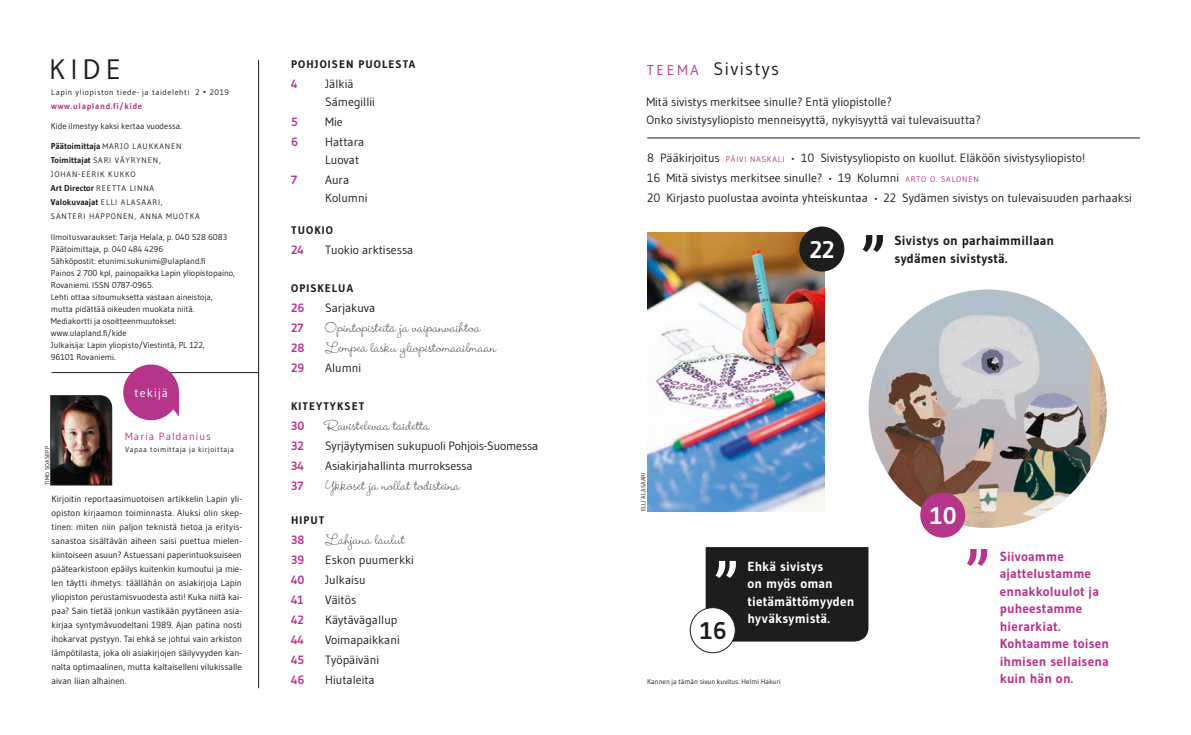
<style>
.page{position:relative;width:1191px;height:735px;background:#fff}
.page>*{position:absolute;margin:0;border:0;box-sizing:border-box;transform-origin:0 0}
.t1{font:70.9px "Roboto";color:#fff}
.t2{font:70.9px "Roboto";color:#b6358b}
.t3{font:70.9px "Roboto";color:#1d1d1b}
.t4{font:28.1px "Gudea";color:#1d1d1b}
.t5{font:700 24px "Gudea";color:#fff}
.t6{font:700 24px "Gudea";color:#1d1d1b}
.t7{font:300 18px/20px "Wendy LP Std";color:#1d1d1b}
.t8{font:18px "Gudea";letter-spacing:.075em;color:#1d1d1b}
.t9{font:700 13.1px/17.5px "Gudea";letter-spacing:.01em;color:#b6358b}
.t10{font:700 13.1px/17.5px "Gudea";letter-spacing:.01em;color:#fff}
.t11{font:700 13.1px/17.5px "Gudea";letter-spacing:.01em;color:#1d1d1b}
.t12{font:12px/18px "Gudea";color:#1d1d1b}
.t13{font:700 12px "Gudea";color:#b6358b}
.t14{font:12px "Gudea";letter-spacing:.1em;color:#fff}
.t15{font:700 11px "Gudea";letter-spacing:.1em;color:#1d1d1b}
.t16{font:10.5px "Gudea";letter-spacing:.1em;color:#b6358b}
.t17{font:9px/14px "Gudea";letter-spacing:-.005em;color:#1d1d1b;text-align:justify}
.t18{font:8.5px/12px "Gudea";color:#1d1d1b}
.t19{font:700 8.5px "Gudea";color:#1d1d1b}
.t20{font:700 8.5px "Gudea";letter-spacing:.075em;color:#b6358b}
.t21{font:8px/14px "Gudea";letter-spacing:.1em;color:#1d1d1b}
.t22{font:8px "Gudea";letter-spacing:.075em;color:#1d1d1b}
.t23{font:7.5px "Gudea";letter-spacing:.075em;color:#1d1d1b}
.t24{font:7px "Gudea";color:#1d1d1b}
.t25{font:6px "Gudea";letter-spacing:.02em;color:#1d1d1b}
.s1{font-weight:700;font-size:8.5px}
.s2{font-weight:400;font-size:8px}
.s3{font-family:"Gudea";font-weight:700;font-size:12px;color:#b6358b}
.s4{font-size:14px;color:#b6358b}
.s5{font-size:8px;color:#b6358b}
.s6{font-size:8px}
</style>
<div class="page">
<img style="left:647px;top:232px;width:177px;height:279px">
<hr style="left:258px;top:60px;width:1px;height:627px;background:#1d1d1b">
<hr style="left:51px;top:372px;width:207px;height:1px;background:#1d1d1b">
<hr style="left:647px;top:138px;width:493px;height:1px;background:#1d1d1b">
<svg style="left:122px;top:364px;width:58px;height:57px"></svg>
<img style="left:50px;top:395px;width:62px;height:90px">
<div style="left:799px;top:226px;width:45px;height:45px;background:#1d1d1b;border-radius:50%"></div>
<img style="left:868px;top:289px;width:238px;height:238px;border-radius:119px">
<div style="left:705px;top:547px;width:163px;height:94px;background:#1d1d1b"></div>
<div style="left:920px;top:492px;width:45px;height:45px;background:#b6358b;border-radius:50%"></div>
<div style="left:690px;top:607px;width:45px;height:45px;background:#fff;border-radius:50%"></div>
<div style="left:689px;top:606px;width:47px;height:47px;border:1px solid #1d1d1b;border-radius:50%"></div>
<h2 class="t4" style="left:49px;top:52px;width:73px">KIDE</h2>
<p class="t22" style="left:51px;top:87px;width:179px">Lapin yliopiston tiede- ja taidelehti 2 • 2019</p>
<p class="t20" style="left:51px;top:101px;width:92px">www.ulapland.fi/kide</p>
<p class="t18" style="left:51px;top:120px;width:132px">Kide ilmestyy kaksi kertaa vuodessa.</p>
<p class="t21" style="left:51px;top:139px;width:132px"><span class="s1">Päätoimittaja</span> MARJO LAUKKANEN<br><span class="s1">Toimittajat</span> SARI VÄYRYNEN,<br>JOHAN-EERIK KUKKO</p>
<p class="t19" style="left:51px;top:183px;width:105px">Art Director <span class="s2">REETTA LINNA</span></p>
<p class="t21" style="left:51px;top:195px;width:150px"><span class="s1">Valokuvaajat</span> ELLI ALASAARI,<br>SANTERI HAPPONEN, ANNA MUOTKA</p>
<p class="t18" style="left:51px;top:230px;width:186px">Ilmoitusvaraukset: Tarja Helala, p. 040 528 6083<br>Päätoimittaja, p. 040 484 4296<br>Sähköpostit: etunimi.sukunimi@ulapland.fi<br>Painos 2 700 kpl, painopaikka Lapin yliopistopaino, Rovaniemi. ISSN 0787-0965.<br>Lehti ottaa sitoumuksetta vastaan aineistoja, mutta pidättää oikeuden muokata niitä.<br>Mediakortti ja osoitteenmuutokset: www.ulapland.fi/kide<br>Julkaisija: Lapin yliopisto/Viestintä, PL 122,<br>96101 Rovaniemi.</p>
<p class="t25" style="left:43px;top:485px;width:40px;rotate:-90deg">TIMO SOASEPP</p>
<h3 class="t14" style="left:134px;top:384px;width:35px">tekijä</h3>
<p class="t16" style="left:125px;top:429px;width:87px">Maria Paldanius</p>
<p class="t23" style="left:125px;top:444px;width:110px">Vapaa toimittaja ja kirjoittaja</p>
<p class="t17" style="left:51px;top:491px;width:192px">Kirjoitin reportaasimuotoisen artikkelin Lapin yli&shy;opiston kirjaamon toiminnasta. Aluksi olin skep&shy;tinen: miten niin paljon teknistä tietoa ja erityis&shy;sanastoa sisältävän aiheen saisi puettua mielen&shy;kiintoiseen asuun? Astuessani paperintuoksuiseen päätearkistoon epäilys kuitenkin kumoutui ja mie&shy;len täytti ihmetys: täällähän on asiakirjoja Lapin yliopiston perustamisvuodesta asti! Kuka niitä kai&shy;paa? Sain tietää jonkun vastikään pyytäneen asia&shy;kirjaa syntymävuodeltani 1989. Ajan patina nosti ihokarvat pystyyn. Tai ehkä se johtui vain arkiston lämpötilasta, joka oli asiakirjojen säilyvyyden kan&shy;nalta optimaalinen, mutta kaltaiselleni vilukissalle aivan liian alhainen.</p>
<p class="t15" style="left:291px;top:57px;width:126px">POHJOISEN PUOLESTA</p>
<h3 class="t13" style="left:291px;top:76px;width:8px">4</h3>
<h3 class="t12" style="left:325px;top:74px;width:51px">Jälkiä<br>Sámegillii</h3>
<h3 class="t13" style="left:291px;top:114px;width:8px">5</h3>
<h3 class="t12" style="left:325px;top:112px;width:19px">Mie</h3>
<h3 class="t13" style="left:291px;top:134px;width:8px">6</h3>
<h3 class="t12" style="left:325px;top:132px;width:41px">Hattara<br>Luovat</h3>
<h3 class="t13" style="left:291px;top:172px;width:8px">7</h3>
<h3 class="t12" style="left:325px;top:170px;width:44px">Aura<br>Kolumni</h3>
<p class="t15" style="left:291px;top:223px;width:43px">TUOKIO</p>
<h3 class="t13" style="left:291px;top:242px;width:14px">24</h3>
<h3 class="t12" style="left:325px;top:240px;width:90px">Tuokio arktisessa</h3>
<p class="t15" style="left:291px;top:281px;width:63px">OPISKELUA</p>
<h3 class="t13" style="left:291px;top:300px;width:15px">26</h3>
<h3 class="t12" style="left:325px;top:298px;width:52px">Sarjakuva</h3>
<h3 class="t7" style="left:291px;top:317px;width:207px"><span class="s3">27</span> Opintopisteitä ja vaipanvaihtoa<br><span class="s3">28</span> Lempeä lasku yliopistomaailmaan</h3>
<h3 class="t13" style="left:291px;top:360px;width:14px">29</h3>
<h3 class="t12" style="left:325px;top:358px;width:38px">Alumni</h3>
<p class="t15" style="left:291px;top:399px;width:75px">KITEYTYKSET</p>
<h3 class="t7" style="left:291px;top:415px;width:140px"><span class="s3">30</span> Ravistelevaa taidetta</h3>
<h3 class="t13" style="left:291px;top:438px;width:14px">32</h3>
<h3 class="t12" style="left:325px;top:436px;width:215px">Syrjäytymisen sukupuoli Pohjois-Suomessa</h3>
<h3 class="t13" style="left:291px;top:458px;width:14px">34</h3>
<h3 class="t12" style="left:325px;top:456px;width:149px">Asiakirjahallinta murroksessa</h3>
<h3 class="t7" style="left:291px;top:475px;width:171px"><span class="s3">37</span> Ykköset ja nollat todisteina</h3>
<p class="t15" style="left:291px;top:512px;width:35px">HIPUT</p>
<h3 class="t7" style="left:291px;top:529px;width:116px"><span class="s3">38</span> Lahjana laulut</h3>
<h3 class="t13" style="left:291px;top:551px;width:15px">39</h3>
<h3 class="t12" style="left:325px;top:550px;width:90px">Eskon puumerkki</h3>
<h3 class="t13" style="left:291px;top:571px;width:15px">40</h3>
<h3 class="t12" style="left:325px;top:570px;width:42px">Julkaisu</h3>
<h3 class="t13" style="left:291px;top:591px;width:14px">41</h3>
<h3 class="t12" style="left:325px;top:590px;width:33px">Väitös</h3>
<h3 class="t13" style="left:291px;top:611px;width:14px">42</h3>
<h3 class="t12" style="left:325px;top:610px;width:74px">Käytävägallup</h3>
<h3 class="t13" style="left:291px;top:631px;width:14px">44</h3>
<h3 class="t12" style="left:325px;top:630px;width:76px">Voimapaikkani</h3>
<h3 class="t13" style="left:291px;top:651px;width:15px">45</h3>
<h3 class="t12" style="left:325px;top:650px;width:55px">Työpäiväni</h3>
<h3 class="t13" style="left:291px;top:671px;width:15px">46</h3>
<h3 class="t12" style="left:325px;top:670px;width:51px">Hiutaleita</h3>
<h3 class="t8" style="left:646px;top:58px;width:134px"><span class="s4">TEEMA</span> Sivistys</h3>
<h3 class="t12" style="left:646px;top:93px;width:336px">Mitä sivistys merkitsee sinulle? Entä yliopistolle?<br>Onko sivistysyliopisto menneisyyttä, nykyisyyttä vai tulevaisuutta?</h3>
<p class="t12" style="left:647px;top:147px;width:486px;line-height:20px">8 Pääkirjoitus <span class="s5">PÄIVI NASKALI</span> <span class="s6">•</span> 10 Sivistysyliopisto on kuollut. Eläköön sivistysyliopisto!<br>16 Mitä sivistys merkitsee sinulle? <span class="s6">•</span> 19 Kolumni <span class="s5">ARTO O. SALONEN<br></span>20 Kirjasto puolustaa avointa yhteiskuntaa <span class="s6">•</span> 22 Sydämen sivistys on tulevaisuuden parhaaksi</p>
<h3 class="t5" style="left:809px;top:234px;width:27px">22</h3>
<h1 class="t3" style="left:860px;top:213px;width:27px">”</h1>
<h3 class="t11" style="left:894px;top:231px;width:161px">Sivistys on parhaimmillaan sydämen sivistystä.</h3>
<p class="t25" style="left:639px;top:511px;width:40px;rotate:-90deg">ELLI ALASAARI</p>
<h1 class="t1" style="left:713px;top:539px;width:27px">”</h1>
<h3 class="t10" style="left:747px;top:557px;width:108px">Ehkä sivistys<br>on myös oman tietämättömyyden hyväksymistä.</h3>
<h3 class="t6" style="left:700px;top:615px;width:28px">16</h3>
<p class="t24" style="left:647px;top:676px;width:135px">Kannen ja tämän sivun kuvitus: Helmi Hakuri</p>
<h3 class="t5" style="left:930px;top:500px;width:28px">10</h3>
<h1 class="t2" style="left:964px;top:527px;width:27px">”</h1>
<h3 class="t9" style="left:999px;top:547px;width:111px">Siivoamme ajattelustamme ennakkoluulot ja puheestamme hierarkiat.<br>Kohtaamme toisen ihmisen sellaisena kuin hän on.</h3>
</div>
